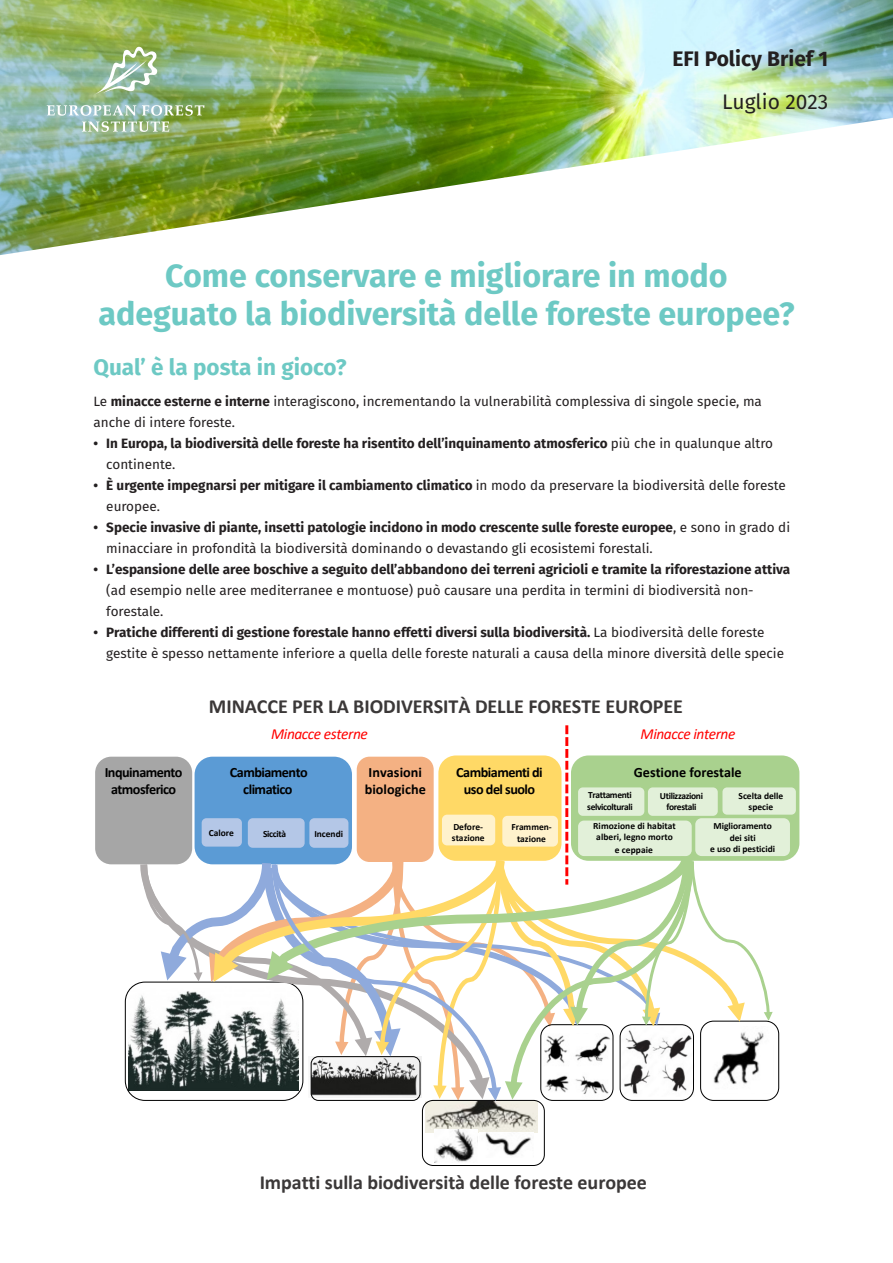
<style>
.page{position:relative;width:893px;height:1263px;background:#fff}
.page>*{position:absolute;margin:0;border:0;box-sizing:border-box;transform-origin:0 0}
.Julkaisun_otsikko{font:700 32.25px/37.5px "Fira Sans";color:#6dc9c4;text-align:center}
.Otsikko_1__leipäteks{font:700 22.5px "Fira Sans";color:#6dc9c4}
.Julkaisusarjanumero{font:700 21px "Fira Sans";color:#231f20}
.Julkaisuaika{font:21px "Fira Sans";color:#231f20}
.t1{font:700 20.1px "Calibri";letter-spacing:-.005em;color:#3b3838}
.t2{font:italic 15.45px "Calibri";letter-spacing:-.025em;color:#f00}
.t3{font:700 14.25px/17.1px "Calibri";letter-spacing:-.035em;color:#000;text-align:center}
.t4{font:700 14.25px/17.1px "Calibri";letter-spacing:.005em;color:#000}
.t5{font:700 14.25px "Calibri";letter-spacing:-.005em;color:#000}
.Teksti_1{font:13.5px/21px "Fira Sans";color:#231f20}
.t6{font:700 13.5px/21px "Fira Sans";color:#231f20}
.t7{font:700 9.45px/11.4px "Calibri";letter-spacing:-.005em;color:#000;text-align:center}
.t8{font:700 9.45px/11.4px "Calibri";letter-spacing:-.035em;color:#000;text-align:center}
.t9{font:700 9.45px/11.4px "Calibri";letter-spacing:-.04em;color:#000}
.s1{font-weight:700}
.s2{font-weight:400}
</style>
<div class="page">
<img style="left:0;top:0;width:893px;height:255px">
<svg style="left:47px;top:105px;width:157px;height:27px;background:#a5c2a3"></svg>
<svg style="left:94px;top:47px;width:63px;height:48px"></svg>
<div style="left:95px;top:757px;width:97px;height:107px;background:#a6a6a6;border-radius:16px"></div>
<div style="left:571px;top:755px;width:228px;height:106px;background:#a9d18e;border-radius:18px"></div>
<div style="left:722px;top:787px;width:74px;height:28px;background:#e2f0d9;border-radius:5px"></div>
<div style="left:695px;top:818px;width:95px;height:38px;background:#e2f0d9;border-radius:6px"></div>
<img style="left:128px;top:986px;width:12px;height:104px">
<img style="left:425px;top:1101px;width:113px;height:32px">
<img style="left:485px;top:1133px;width:46px;height:23px">
<img style="left:435px;top:1129px;width:42px;height:33px">
<div style="left:422px;top:1100px;width:123px;height:66px;border:1px solid #000;border-radius:11px"></div>
<div style="left:700px;top:1021px;width:79px;height:80px;border:1px solid #000;border-radius:13px"></div>
<svg style="left:141px;top:725px;width:632px;height:376px"></svg>
<p class="Julkaisusarjanumero" style="left:672px;top:41px;width:157px">EFI Policy Brief 1</p>
<p class="Julkaisuaika" style="left:722px;top:85px;width:107px">Luglio 2023</p>
<p class="Julkaisun_otsikko" style="left:98px;top:255px;width:698px">Come conservare e migliorare in modo adeguato la biodiversità delle foreste europee?</p>
<p class="Otsikko_1__leipäteks" style="left:94px;top:348px;width:255px">Qual’ è la posta in gioco?</p>
<p class="Teksti_1" style="left:94px;top:391px;width:670px">Le <span class="s1">minacce esterne e interne</span> interagiscono, incrementando la vulnerabilità complessiva di singole specie, ma anche di intere foreste.</p>
<p class="t6" style="left:106px;top:432px;width:668px;text-indent:-13px">• In Europa, la biodiversità delle foreste ha risentito dell’inquinamento atmosferico <span class="s2">più che in qualunque altro continente.</span></p>
<p class="t6" style="left:106px;top:474px;width:681px;text-indent:-13px">• È urgente impegnarsi per mitigare il cambiamento climatico <span class="s2">in modo da preservare la biodiversità delle foreste europee.</span></p>
<p class="Teksti_1" style="left:106px;top:517px;width:685px;text-indent:-13px"><span class="s1">• Specie invasive di piante, insetti patologie incidono in modo crescente sulle foreste europee</span>, e sono in grado di minacciare in profondità la biodiversità dominando o devastando gli ecosistemi forestali.</p>
<p class="t6" style="left:106px;top:558px;width:685px;text-indent:-13px">• L’espansione delle aree boschive a seguito dell’abbandono dei terreni agricioli e tramite la riforestazione attiva <span class="s2">(ad esempio nelle aree mediterranee e montuose) può causare una perdita in termini di biodiversità non&shy;forestale.</span></p>
<p class="Teksti_1" style="left:106px;top:622px;width:679px;text-indent:-13px"><span class="s1">• Pratiche differenti di gestione forestale hanno effetti diversi sulla biodiversità.</span> La biodiversità delle foreste gestite è spesso nettamente inferiore a quella delle foreste naturali a causa della minore diversità delle specie</p>
<p class="t1" style="left:209px;top:692px;width:476px">MINACCE PER LA BIODIVERSITÀ DELLE FORESTE EUROPEE</p>
<p class="t2" style="left:271px;top:723px;width:98px">Minacce esterne</p>
<p class="t3" style="left:230px;top:763px;width:79px">Cambiamento climatico</p>
<p class="t3" style="left:105px;top:763px;width:79px">Inquinamento atmosferico</p>
<p class="t4" style="left:365px;top:763px;width:63px">Invasioni biologiche</p>
<p class="t3" style="left:456px;top:763px;width:88px">Cambiamenti di uso del suolo</p>
<p class="t7" style="left:209px;top:827px;width:26px">Calore</p>
<p class="t8" style="left:263px;top:828px;width:24px">Siccità</p>
<p class="t7" style="left:314px;top:828px;width:30px">Incendi</p>
<p class="t7" style="left:452px;top:821px;width:34px;text-align:left">Defore&shy;stazione</p>
<p class="t7" style="left:511px;top:821px;width:42px">Frammen&shy;tazione</p>
<p class="t2" style="left:641px;top:723px;width:96px">Minacce interne</p>
<p class="t5" style="left:634px;top:762px;width:109px">Gestione forestale</p>
<p class="t9" style="left:587px;top:789px;width:47px">Trattamenti selvicolturali</p>
<p class="t8" style="left:660px;top:790px;width:45px">Utilizzazioni forestali</p>
<p class="t7" style="left:593px;top:820px;width:84px">Rimozione di habitat alberi, legno morto</p>
<p class="t7" style="left:615px;top:844px;width:40px">e ceppaie</p>
<p class="t7" style="left:739px;top:790px;width:46px">Scelta delle specie</p>
<p class="t7" style="left:710px;top:820px;width:67px">Miglioramento dei siti<br>e uso di pesticidi</p>
<p class="t1" style="left:260px;top:1167px;width:389px">Impatti sulla biodiversità delle foreste europee</p>
</div>
